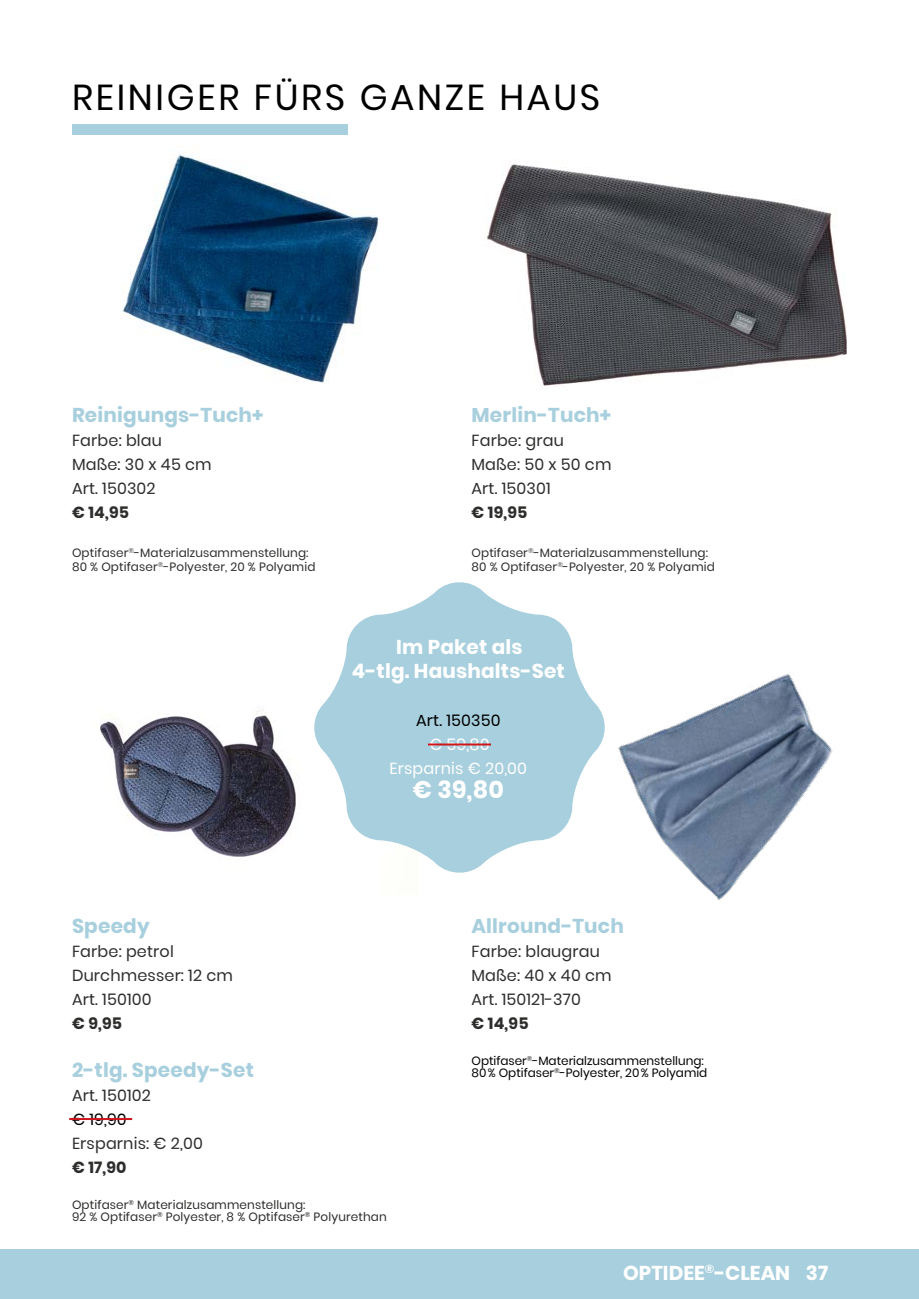
<style>
.page{position:relative;width:919px;height:1299px;background:#fff}
.page>*{position:absolute;margin:0;border:0;box-sizing:border-box;transform-origin:0 0}
.t1{font:36px "Poppins";letter-spacing:.075em;color:#000}
.t2{font:700 24px "Poppins";color:#fff}
.t3{font:700 20px "Poppins";letter-spacing:.01em;color:#a8cfdd}
.t4{font:700 20px/24px "Poppins";letter-spacing:.01em;color:#fff;text-align:center}
.t5{font:16px/24px "Poppins";letter-spacing:.01em;color:#2d2d2c}
.t6{font:700 16px "Poppins";letter-spacing:.01em;color:#2d2d2c}
.t7{font:16px/24px "Poppins";letter-spacing:.01em;color:#fff;text-align:center}
.t8{font:16px "Poppins";letter-spacing:.01em;color:#000}
.t9{font:12px/14.4px "Poppins";letter-spacing:.01em;color:#2d2d2c}
.t10{font:12px/12px "Poppins";color:#000}
</style>
<div class="page">
<img style="left:121px;top:152px;width:258px;height:231px">
<img style="left:100px;top:709px;width:197px;height:148px">
<img style="left:618px;top:674px;width:215px;height:226px">
<div style="left:72px;top:125px;width:276px;height:10px;background:#a8cfdd"></div>
<img style="left:487px;top:164px;width:359px;height:226px">
<div style="left:0;top:1249px;width:918px;height:49px;background:#a8cfdd"></div>
<hr style="left:69px;top:1117px;width:63px;height:2px;background:#cd1719">
<svg style="left:314px;top:582px;width:291px;height:291px;fill:#a8cfdd"></svg>
<hr style="left:428px;top:743px;width:63px;height:2px;background:#cd1719">
<h1 class="t1" style="left:72px;top:76px;width:529px">REINIGER FÜRS GANZE HAUS</h1>
<h3 class="t3" style="left:72px;top:404px;width:193px">Reinigungs-Tuch+</h3>
<h3 class="t5" style="left:72px;top:429px;width:141px">Farbe: blau<br>Maße: 30 x 45 cm<br>Art. 150302</h3>
<h3 class="t6" style="left:72px;top:503px;width:59px">€ 14,95</h3>
<p class="t9" style="left:72px;top:545px;width:245px">Optifaser<sup>®</sup>-Materialzusammenstellung:<br>80 % Optifaser<sup>®</sup>-Polyester, 20 % Polyamid</p>
<h3 class="t3" style="left:471px;top:404px;width:141px">Merlin-Tuch+</h3>
<h3 class="t5" style="left:471px;top:429px;width:141px">Farbe: grau<br>Maße: 50 x 50 cm<br>Art. 150301</h3>
<h3 class="t6" style="left:471px;top:503px;width:57px">€ 19,95</h3>
<p class="t9" style="left:471px;top:545px;width:245px">Optifaser<sup>®</sup>-Materialzusammenstellung:<br>80 % Optifaser<sup>®</sup>-Polyester, 20 % Polyamid</p>
<h3 class="t4" style="left:352px;top:635px;width:214px">Im Paket als<br>4-tlg. Haushalts-Set</h3>
<h3 class="t8" style="left:416px;top:711px;width:86px">Art. 150350</h3>
<h3 class="t7" style="left:389px;top:732px;width:139px">€ 59,80<br>Ersparnis € 20,00</h3>
<h2 class="t2" style="left:413px;top:775px;width:93px">€ 39,80</h2>
<h3 class="t3" style="left:72px;top:914px;width:79px">Speedy</h3>
<h3 class="t5" style="left:72px;top:939px;width:162px">Farbe: petrol<br>Durchmesser: 12 cm<br>Art. 150100</h3>
<h3 class="t6" style="left:72px;top:1013px;width:52px">€ 9,95</h3>
<h3 class="t3" style="left:72px;top:1058px;width:183px">2-tlg. Speedy-Set</h3>
<h3 class="t5" style="left:72px;top:1083px;width:80px">Art. 150102</h3>
<h3 class="t8" style="left:72px;top:1109px;width:56px">€ 19,90</h3>
<h3 class="t5" style="left:72px;top:1131px;width:132px">Ersparnis: € 2,00</h3>
<h3 class="t6" style="left:72px;top:1157px;width:56px">€ 17,90</h3>
<p class="t9" style="left:72px;top:1198px;width:316px;line-height:12px">Optifaser<sup>®</sup> Materialzusammenstellung:<br>92 % Optifaser<sup>®</sup> Polyester, 8 % Optifaser<sup>®</sup> Polyurethan</p>
<h3 class="t3" style="left:471px;top:914px;width:154px">Allround-Tuch</h3>
<h3 class="t5" style="left:471px;top:939px;width:142px">Farbe: blaugrau<br>Maße: 40 x 40 cm<br>Art. 150121-370</h3>
<h3 class="t6" style="left:471px;top:1013px;width:59px">€ 14,95</h3>
<p class="t10" style="left:471px;top:1054px;width:237px">Optifaser<sup>®</sup>-Materialzusammenstellung:<br>80% Optifaser<sup>®</sup>-Polyester, 20% Polyamid</p>
<h3 class="t4" style="left:623px;top:1260px;width:168px">OPTIDEE<sup>®</sup>-CLEAN</h3>
<h3 class="t4" style="left:805px;top:1260px;width:24px">37</h3>
</div>
